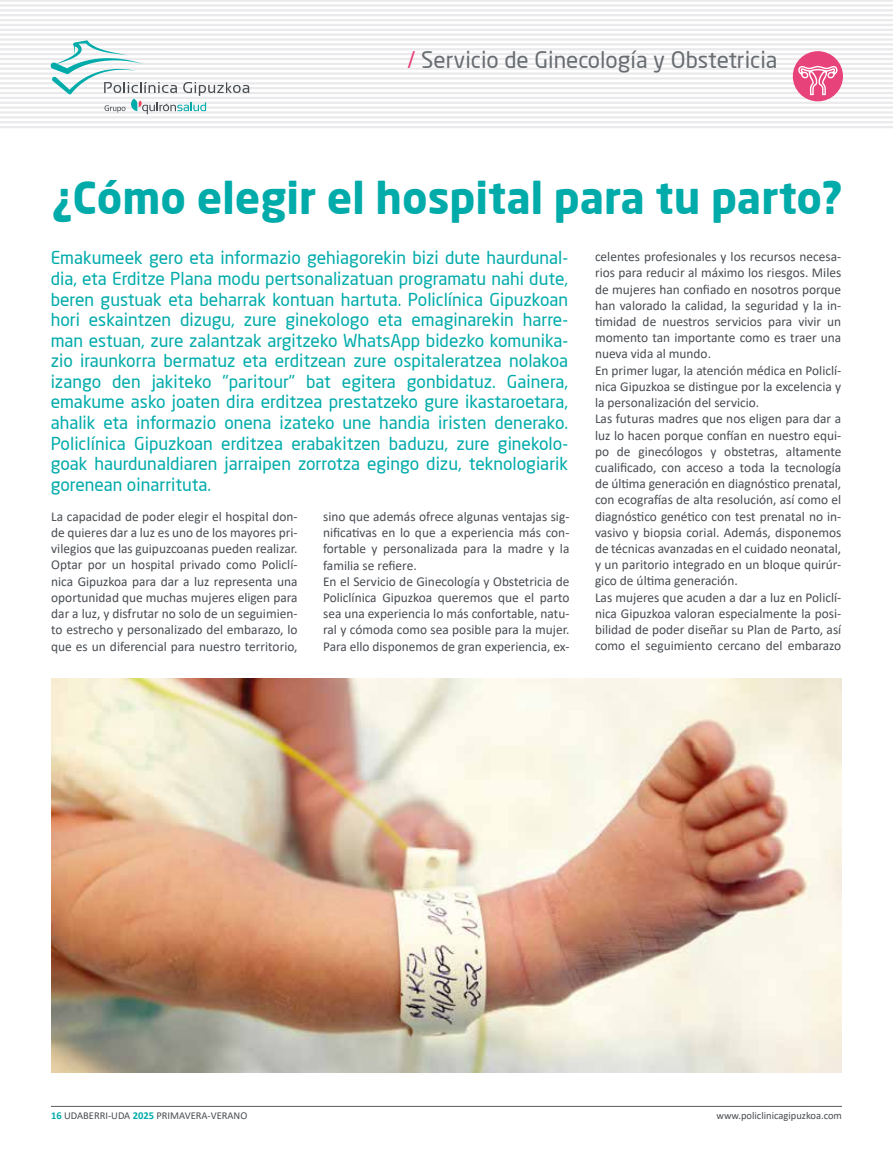
<style>
.page{position:relative;width:893px;height:1149px;background:#fff}
.page>*{position:absolute;margin:0;border:0;box-sizing:border-box;transform-origin:0 0}
.t1{font:700 43.5px "Neo Sans";color:#00abaa}
.t2{font:22.5px "Neo Sans";color:#686d72}
.t3{font:17.55px/20.5px "Neo Sans";color:#00abaa;text-align:justify}
.t4{font:13.5px/16.2px "Calibri";color:#484d52}
.t5{font:10.5px "Calibri";color:#484d52}
.s1{color:#e7427a}
.s2{font-weight:700;color:#00abaa}
</style>
<div class="page">
<hr style="left:0;top:126px;width:893px;height:2px;background:#eaeaec">
<hr style="left:0;top:121px;width:893px;height:2px;background:#eaeaec">
<hr style="left:0;top:116px;width:893px;height:2px;background:#eaeaec">
<hr style="left:0;top:111px;width:893px;height:3px;background:#eaeaec">
<hr style="left:0;top:106px;width:893px;height:3px;background:#eaeaec">
<hr style="left:0;top:102px;width:893px;height:2px;background:#eaeaec">
<hr style="left:0;top:97px;width:893px;height:2px;background:#eaeaec">
<hr style="left:0;top:92px;width:893px;height:2px;background:#eaeaec">
<hr style="left:0;top:87px;width:893px;height:2px;background:#eaeaec">
<hr style="left:0;top:82px;width:893px;height:2px;background:#eaeaec">
<hr style="left:0;top:77px;width:893px;height:3px;background:#eaeaec">
<hr style="left:0;top:72px;width:893px;height:3px;background:#eaeaec">
<hr style="left:0;top:68px;width:893px;height:2px;background:#eaeaec">
<hr style="left:0;top:63px;width:893px;height:2px;background:#eaeaec">
<hr style="left:0;top:58px;width:893px;height:2px;background:#eaeaec">
<hr style="left:0;top:53px;width:893px;height:2px;background:#eaeaec">
<hr style="left:0;top:48px;width:893px;height:2px;background:#eaeaec">
<hr style="left:0;top:43px;width:893px;height:2px;background:#eaeaec">
<hr style="left:0;top:38px;width:893px;height:3px;background:#eaeaec">
<hr style="left:0;top:34px;width:893px;height:2px;background:#eaeaec">
<hr style="left:0;top:29px;width:893px;height:2px;background:#eaeaec">
<hr style="left:0;top:24px;width:893px;height:2px;background:#eaeaec">
<hr style="left:0;top:19px;width:893px;height:2px;background:#eaeaec">
<hr style="left:0;top:14px;width:893px;height:2px;background:#eaeaec">
<hr style="left:0;top:9px;width:893px;height:2px;background:#eaeaec">
<hr style="left:0;top:4px;width:893px;height:3px;background:#eaeaec">
<hr style="left:0;top:0;width:893px;height:2px;background:#eaeaec">
<hr style="left:51px;top:1105px;width:791px;height:1px;background:#686d72">
<svg style="left:51px;top:40px;width:198px;height:74px"></svg>
<div style="left:793px;top:51px;width:50px;height:50px;background:#e7427a;border-radius:50%"></div>
<svg style="left:798px;top:66px;width:40px;height:29px"></svg>
<img style="left:52px;top:678px;width:789px;height:393px">
<h2 class="t2" style="left:408px;top:46px;width:372px"><span class="s1">/</span> Servicio de Ginecología y Obstetricia</h2>
<h1 class="t1" style="left:52px;top:170px;width:793px">¿Cómo elegir el hospital para tu parto?</h1>
<p class="t3" style="left:51px;top:247px;width:519px">Emakumeek gero eta informazio gehiagorekin bizi dute haurdunal&shy;dia, eta Erditze Plana modu pertsonalizatuan programatu nahi dute, beren gustuak eta beharrak kontuan hartuta. Policlínica Gipuzkoan hori eskaintzen dizugu, zure ginekologo eta emaginarekin harre&shy;man estuan, zure zalantzak argitzeko WhatsApp bidezko komunika&shy;zio iraunkorra bermatuz eta erditzean zure ospitaleratzea nolakoa izango den jakiteko "paritour" bat egitera gonbidatuz. Gainera, emakume asko joaten dira erditzea prestatzeko gure ikastaroetara, ahalik eta informazio onena izateko une handia iristen denerako.<br>Policlínica Gipuzkoan erditzea erabakitzen baduzu, zure ginekolo&shy;goak haurdunaldiaren jarraipen zorrotza egingo dizu, teknologiarik gorenean oinarrituta.</p>
<p class="t4" style="left:51px;top:507px;width:248px;text-align:justify">La capacidad de poder elegir el hospital don&shy;de quieres dar a luz es uno de los mayores pri&shy;vilegios que las guipuzcoanas pueden realizar.<br>Optar por un hospital privado como Policlí&shy;nica Gipuzkoa para dar a luz representa una oportunidad que muchas mujeres eligen para dar a luz, y disfrutar no solo de un seguimien&shy;to estrecho y personalizado del embarazo, lo que es un diferencial para nuestro territorio,</p>
<p class="t4" style="left:323px;top:508px;width:248px">sino que además ofrece algunas ventajas sig&shy;nificativas en lo que a experiencia más con&shy;fortable y personalizada para la madre y la familia se refiere.<br>En el Servicio de Ginecología y Obstetricia de Policlínica Gipuzkoa queremos que el parto sea una experiencia lo más confortable, natu&shy;ral y cómoda como sea posible para la mujer.<br>Para ello disponemos de gran experiencia, ex-</p>
<p class="t4" style="left:595px;top:248px;width:248px">celentes profesionales y los recursos necesa&shy;rios para reducir al máximo los riesgos. Miles de mujeres han confiado en nosotros porque han valorado la calidad, la seguridad y la in&shy;timidad de nuestros servicios para vivir un momento tan importante como es traer una nueva vida al mundo.<br>En primer lugar, la atención médica en Policlí&shy;nica Gipuzkoa se distingue por la excelencia y la personalización del servicio.<br>Las futuras madres que nos eligen para dar a luz lo hacen porque confían en nuestro equi&shy;po de ginecólogos y obstetras, altamente cualificado, con acceso a toda la tecnología de última generación en diagnóstico prenatal, con ecografías de alta resolución, así como el diagnóstico genético con test prenatal no in&shy;vasivo y biopsia corial. Además, disponemos de técnicas avanzadas en el cuidado neonatal, y un paritorio integrado en un bloque quirúr&shy;gico de última generación.<br>Las mujeres que acuden a dar a luz en Policlí&shy;nica Gipuzkoa valoran especialmente la posi&shy;bilidad de poder diseñar su Plan de Parto, así como el seguimiento cercano del embarazo</p>
<p class="t5" style="left:51px;top:1107px;width:198px"><span class="s2">16</span> UDABERRI-UDA <span class="s2">2025</span> PRIMAVERA-VERANO</p>
<p class="t5" style="left:716px;top:1107px;width:127px">www.policlinicagipuzkoa.com</p>
</div>
